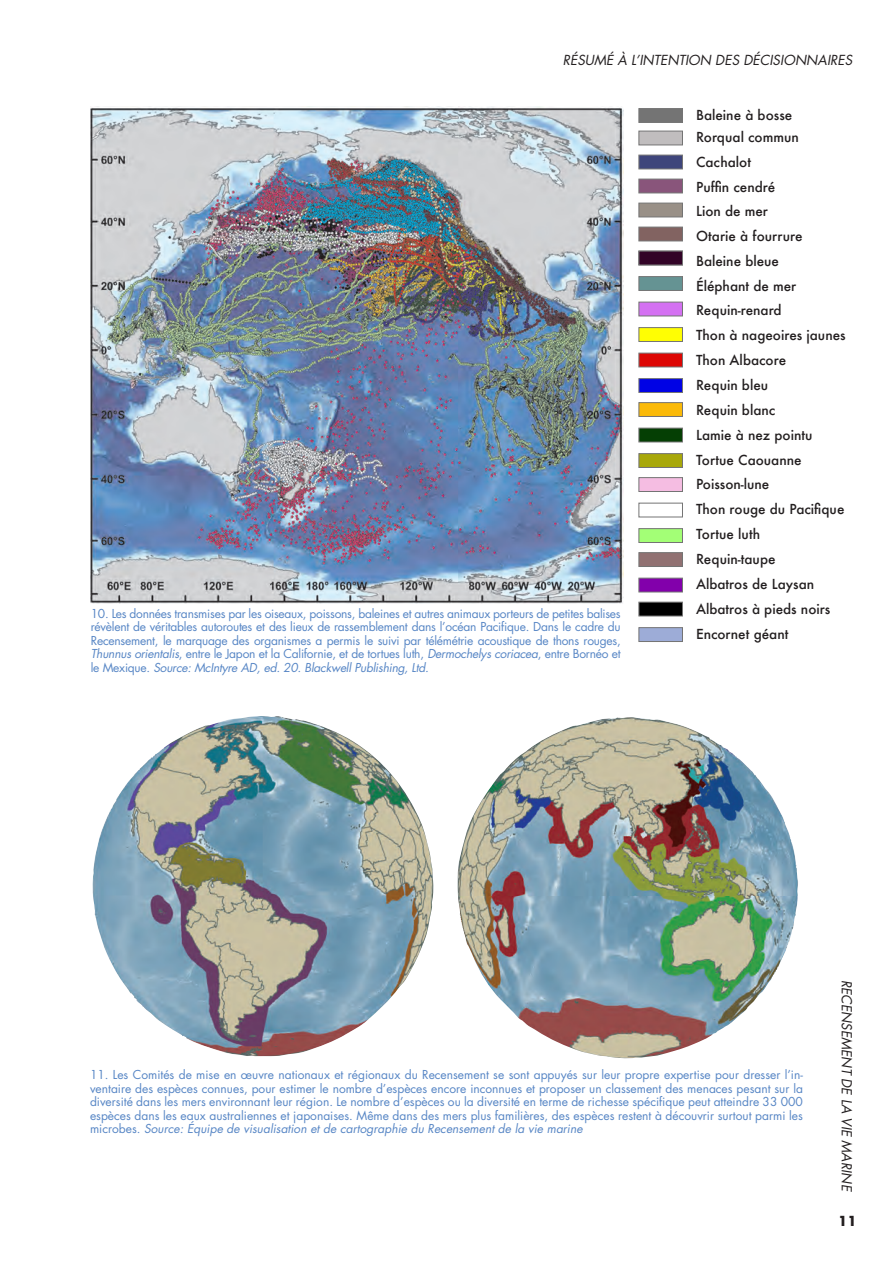
<style>
.page{position:relative;width:893px;height:1263px;background:#fff}
.page>*{position:absolute;margin:0;border:0;box-sizing:border-box;transform-origin:0 0}
.t1{font:500 13.5px "Futura";color:#231f20}
.t2{font:italic 13.5px "Futura";color:#231f20}
.t3{font:700 13.5px "Futura";color:#231f20}
.t4{font:12px/13.5px "Futura";color:#5786c5;text-align:justify}
.s1{font-style:italic}
</style>
<div class="page">
<div style="left:639px;top:108px;width:44px;height:15px;background:#747474"></div>
<div style="left:639px;top:131px;width:44px;height:14px;background:#c0bdbe;border:1px solid #747474"></div>
<div style="left:639px;top:155px;width:44px;height:14px;background:#3e457b;border:1px solid #747474"></div>
<div style="left:639px;top:179px;width:44px;height:14px;background:#89557b;border:1px solid #747474"></div>
<div style="left:639px;top:203px;width:44px;height:14px;background:#999087;border:1px solid #747474"></div>
<div style="left:639px;top:227px;width:44px;height:14px;background:#826361;border:1px solid #747474"></div>
<div style="left:639px;top:251px;width:44px;height:14px;background:#320327;border:1px solid #747474"></div>
<div style="left:639px;top:276px;width:44px;height:15px;background:#659393;border:1px solid #747474"></div>
<div style="left:639px;top:302px;width:44px;height:14px;background:#d471f2;border:1px solid #747474"></div>
<div style="left:639px;top:327px;width:44px;height:15px;background:#fffe03;border:1px solid #747474"></div>
<div style="left:639px;top:353px;width:44px;height:14px;background:#dd0603;border:1px solid #747474"></div>
<div style="left:639px;top:378px;width:44px;height:15px;background:#0002e5;border:1px solid #747474"></div>
<div style="left:639px;top:402px;width:44px;height:15px;background:#fbba08;border:1px solid #747474"></div>
<div style="left:639px;top:428px;width:44px;height:14px;background:#053f04;border:1px solid #747474"></div>
<div style="left:639px;top:453px;width:44px;height:15px;background:#a8a80a;border:1px solid #747474"></div>
<div style="left:639px;top:477px;width:44px;height:15px;background:#f5bde2;border:1px solid #747474"></div>
<div style="left:639px;top:503px;width:44px;height:14px;background:#fff;border:1px solid #747474"></div>
<div style="left:639px;top:528px;width:44px;height:15px;background:#a3ff76;border:1px solid #747474"></div>
<div style="left:639px;top:552px;width:44px;height:15px;background:#917172;border:1px solid #747474"></div>
<div style="left:639px;top:578px;width:44px;height:14px;background:#8200ab;border:1px solid #747474"></div>
<div style="left:639px;top:602px;width:44px;height:14px;background:#000;border:1px solid #747474"></div>
<div style="left:639px;top:627px;width:44px;height:15px;background:#9dacd7;border:1px solid #747474"></div>
<img style="left:90px;top:107px;width:533px;height:496px">
<img style="left:92px;top:716px;width:342px;height:340px">
<img style="left:457px;top:717px;width:331px;height:342px">
<p class="t2" style="left:563px;top:51px;width:291px">RÉSUMÉ À L’INTENTION DES DÉCISIONNAIRES</p>
<p class="t4" style="left:91px;top:607px;width:531px">10. Les données transmises par les oiseaux, poissons, baleines et autres animaux porteurs de petites balises révèlent de véritables autoroutes et des lieux de rassemblement dans l’océan Pacifique. Dans le cadre du Recensement, le marquage des organismes a permis le suivi par télémétrie acoustique de thons rouges, <span class="s1">Thunnus orientalis</span>, entre le Japon et la Californie, et de tortues luth, <span class="s1">Dermochelys coriacea</span>, entre Bornéo et le Mexique. <span class="s1">Source: McIntyre AD, ed. 20. Blackwell Publishing, Ltd.</span></p>
<p class="t1" style="left:696px;top:105px;width:98px">Baleine à bosse</p>
<p class="t1" style="left:696px;top:128px;width:104px">Rorqual commun</p>
<p class="t1" style="left:696px;top:152px;width:57px">Cachalot</p>
<p class="t1" style="left:696px;top:177px;width:81px">Puffin cendré</p>
<p class="t1" style="left:696px;top:202px;width:73px">Lion de mer</p>
<p class="t1" style="left:696px;top:227px;width:108px">Otarie à fourrure</p>
<p class="t1" style="left:696px;top:251px;width:85px">Baleine bleue</p>
<p class="t1" style="left:696px;top:276px;width:102px">Éléphant de mer</p>
<p class="t1" style="left:696px;top:301px;width:87px">Requin-renard</p>
<p class="t1" style="left:696px;top:326px;width:151px">Thon à nageoires jaunes</p>
<p class="t1" style="left:696px;top:351px;width:92px">Thon Albacore</p>
<p class="t1" style="left:696px;top:375px;width:74px">Requin bleu</p>
<p class="t1" style="left:696px;top:400px;width:81px">Requin blanc</p>
<p class="t1" style="left:696px;top:425px;width:118px">Lamie à nez pointu</p>
<p class="t1" style="left:696px;top:450px;width:107px">Tortue Caouanne</p>
<p class="t1" style="left:696px;top:475px;width:75px">Poisson-lune</p>
<p class="t1" style="left:696px;top:500px;width:150px">Thon rouge du Pacifique</p>
<p class="t1" style="left:696px;top:525px;width:66px">Tortue luth</p>
<p class="t1" style="left:696px;top:550px;width:81px">Requin-taupe</p>
<p class="t1" style="left:696px;top:575px;width:120px">Albatros de Laysan</p>
<p class="t1" style="left:696px;top:600px;width:136px">Albatros à pieds noirs</p>
<p class="t1" style="left:696px;top:624px;width:94px">Encornet géant</p>
<p class="t4" style="left:90px;top:1068px;width:714px">11. Les Comités de mise en œuvre nationaux et régionaux du Recensement se sont appuyés sur leur propre expertise pour dresser l’in&shy;ventaire des espèces connues, pour estimer le nombre d’espèces encore inconnues et proposer un classement des menaces pesant sur la diversité dans les mers environnant leur région. Le nombre d’espèces ou la diversité en terme de richesse spécifique peut atteindre 33 000 espèces dans les eaux australiennes et japonaises. Même dans des mers plus familières, des espèces restent à découvrir surtout parmi les microbes. <span class="s1">Source: Équipe de visualisation et de cartographie du Recensement de la vie marine</span></p>
<p class="t2" style="left:855px;top:979px;width:213px;rotate:90deg">RECENSEMENT DE LA VIE MARINE</p>
<p class="t3" style="left:838px;top:1212px;width:20px">11</p>
</div>
